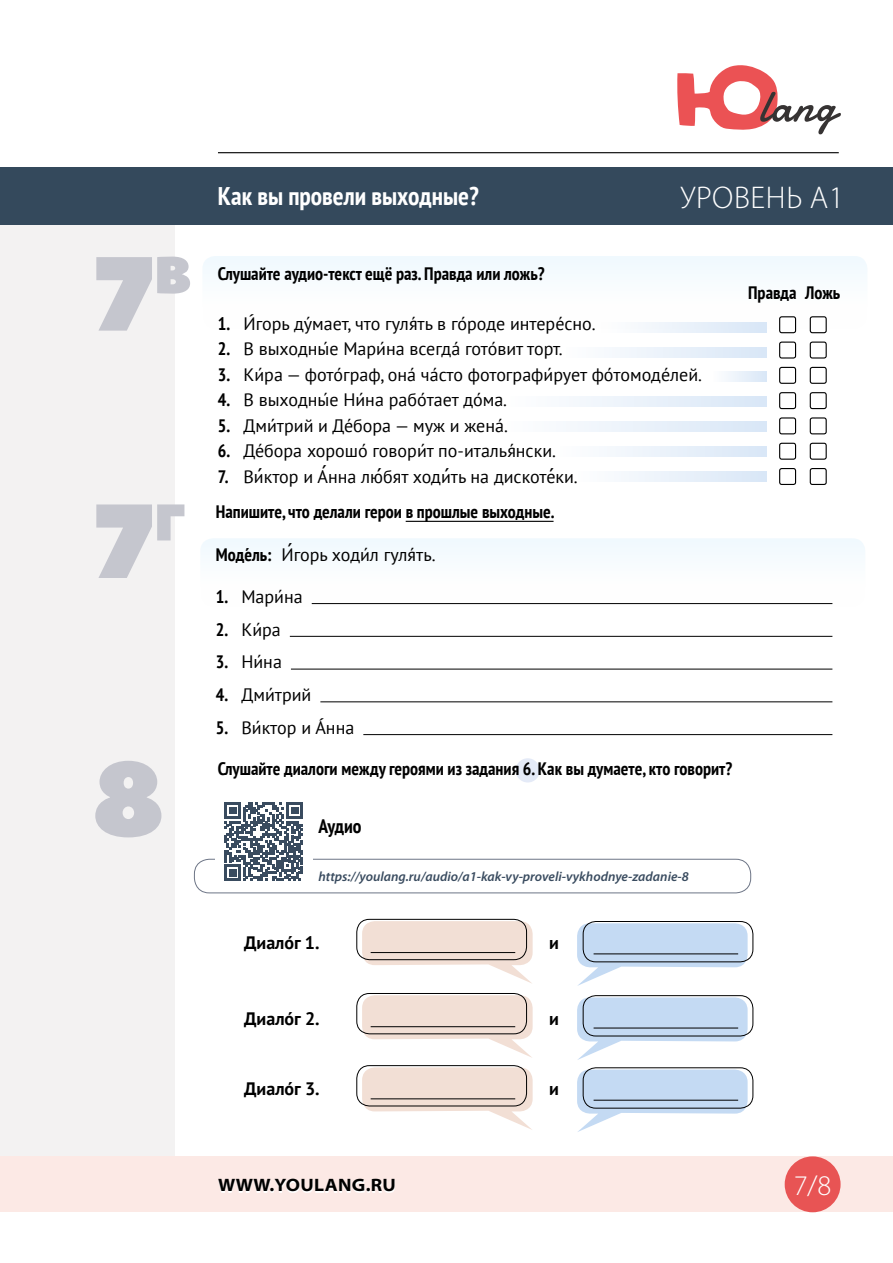
<style>
.page{position:relative;width:893px;height:1263px;background:#fff}
.page>*{position:absolute;margin:0;border:0;box-sizing:border-box;transform-origin:0 0}
.t1{font:105px "Peace Sans";color:#c5c6ce}
.t2{font:300 31.5px "Myriad Pro";letter-spacing:.02em;color:#fff}
.t3{font:300 28.5px "Myriad Pro";color:#fff}
.t4{font:700 condensed 25.5px "PT Sans";color:#fff}
.t5{font:700 condensed 19.5px "PT Sans";letter-spacing:-.01em;color:#000}
.t6{font:18px "PT Sans";color:#000}
.t7{font:700 condensed 18px "PT Sans";color:#000}
.t8{font:700 18px "PT Sans";color:#000}
.t9{font:700 semi-expanded 18px "Myriad Pro";letter-spacing:.02em;color:#000}
.t10{font:italic 600 13.5px "Myriad Pro";color:#394b5f}
.s1{font-weight:700;font-stretch:condensed}
.s2{font-family:"Tahoma"}
</style>
<div class="page">
<div style="left:0;top:184px;width:174px;height:996px;background:#f3f2f2"></div>
<div style="left:0;top:1156px;width:893px;height:56px;background:#fce9e5"></div>
<svg style="left:218px;top:1180px;width:177px;height:13px"></svg>
<div style="left:785px;top:1156px;width:56px;height:56px;background:#e85454;border-radius:50%"></div>
<div style="left:0;top:167px;width:893px;height:57px;background:#34495c"></div>
<hr style="left:218px;top:152px;width:621px;height:1px;background:#000">
<svg style="left:677px;top:65px;width:164px;height:69px"></svg>
<div style="left:516px;top:758px;width:24px;height:24px;background:#e4eaf7;border-radius:50%"></div>
<div style="left:200px;top:538px;width:665px;height:69px;background:#fafdfe;border-radius:13px"></div>
<div style="left:202px;top:256px;width:665px;height:74px;background:#fafdfe;border-radius:13px"></div>
<hr style="left:406px;top:521px;width:148px;height:1px;background:#000">
<div style="left:780px;top:317px;width:15px;height:16px;background:#fff;border-radius:2px"></div>
<div style="left:779px;top:316px;width:17px;height:17px;border:1px solid #000;border-radius:2px"></div>
<div style="left:810px;top:317px;width:16px;height:16px;background:#fff;border-radius:2px"></div>
<div style="left:810px;top:316px;width:17px;height:17px;border:1px solid #000;border-radius:2px"></div>
<div style="left:779px;top:342px;width:17px;height:17px;border:1px solid #000;border-radius:2px"></div>
<div style="left:810px;top:342px;width:17px;height:17px;border:1px solid #000;border-radius:2px"></div>
<div style="left:779px;top:367px;width:17px;height:17px;border:1px solid #000;border-radius:2px"></div>
<div style="left:810px;top:367px;width:17px;height:17px;border:1px solid #000;border-radius:2px"></div>
<div style="left:779px;top:392px;width:17px;height:17px;border:1px solid #000;border-radius:2px"></div>
<div style="left:810px;top:392px;width:17px;height:17px;border:1px solid #000;border-radius:2px"></div>
<div style="left:779px;top:417px;width:17px;height:17px;border:1px solid #000;border-radius:2px"></div>
<div style="left:810px;top:417px;width:17px;height:17px;border:1px solid #000;border-radius:2px"></div>
<div style="left:779px;top:443px;width:17px;height:17px;border:1px solid #000;border-radius:2px"></div>
<div style="left:810px;top:443px;width:17px;height:17px;border:1px solid #000;border-radius:2px"></div>
<div style="left:779px;top:468px;width:17px;height:17px;border:1px solid #000;border-radius:2px"></div>
<div style="left:810px;top:468px;width:17px;height:17px;border:1px solid #000;border-radius:2px"></div>
<svg style="left:646px;top:322px;width:120px;height:10px"></svg>
<svg style="left:615px;top:347px;width:151px;height:10px;fill:#e7eff9"></svg>
<svg style="left:727px;top:372px;width:39px;height:10px"></svg>
<svg style="left:573px;top:397px;width:193px;height:10px;fill:#e7eff9"></svg>
<svg style="left:570px;top:421px;width:196px;height:11px;fill:#e7eff9"></svg>
<svg style="left:610px;top:446px;width:156px;height:11px;fill:#e7eff9"></svg>
<svg style="left:624px;top:471px;width:142px;height:11px;fill:#e7eff9"></svg>
<hr style="left:312px;top:603px;width:520px;height:1px;background:#000">
<hr style="left:290px;top:636px;width:542px;height:1px;background:#000">
<hr style="left:291px;top:669px;width:541px;height:1px;background:#000">
<hr style="left:320px;top:701px;width:512px;height:1px;background:#000">
<hr style="left:363px;top:734px;width:469px;height:1px;background:#000">
<svg style="left:577px;top:923px;width:171px;height:63px"></svg>
<svg style="left:577px;top:997px;width:171px;height:63px"></svg>
<svg style="left:577px;top:1069px;width:171px;height:63px"></svg>
<svg style="left:362px;top:921px;width:171px;height:63px"></svg>
<svg style="left:362px;top:995px;width:171px;height:63px"></svg>
<svg style="left:362px;top:1067px;width:171px;height:63px"></svg>
<hr style="left:371px;top:952px;width:144px;height:1px;background:#000">
<hr style="left:371px;top:1026px;width:144px;height:1px;background:#000">
<hr style="left:371px;top:1098px;width:144px;height:1px;background:#000">
<hr style="left:594px;top:953px;width:144px;height:1px;background:#000">
<hr style="left:594px;top:1028px;width:144px;height:1px;background:#000">
<hr style="left:594px;top:1100px;width:144px;height:1px;background:#000">
<div style="left:583px;top:921px;width:170px;height:41px;border:1px solid #000;border-radius:13px"></div>
<div style="left:583px;top:995px;width:170px;height:41px;border:1px solid #000;border-radius:13px"></div>
<div style="left:583px;top:1067px;width:170px;height:41px;border:1px solid #000;border-radius:13px"></div>
<div style="left:356px;top:919px;width:171px;height:41px;border:1px solid #000;border-radius:13px"></div>
<div style="left:356px;top:993px;width:171px;height:41px;border:1px solid #000;border-radius:13px"></div>
<div style="left:356px;top:1065px;width:171px;height:41px;border:1px solid #000;border-radius:13px"></div>
<div style="left:194px;top:859px;width:557px;height:34px;border:1px solid #6d7586;border-radius:15px"></div>
<div style="left:215px;top:793px;width:98px;height:98px;background:#fff"></div>
<svg style="left:224px;top:802px;width:79px;height:79px"></svg>
<h1 class="t1" style="left:92px;top:223px;width:101px">7<sup>в</sup></h1>
<h1 class="t1" style="left:92px;top:471px;width:94px">7<sup>г</sup></h1>
<h3 class="t4" style="left:218px;top:179px;width:262px">Как вы провели выходные?</h3>
<h2 class="t2" style="left:680px;top:180px;width:165px">УРОВЕНЬ A1</h2>
<p class="t7" style="left:218px;top:262px;width:328px">Слушайте аудио-текст ещё раз. Правда или ложь?</p>
<p class="t6" style="left:218px;top:312px;width:379px"><span class="s1">1.</span> И́горь ду́мает, что гуля́ть в го́роде интере́сно.</p>
<p class="t6" style="left:218px;top:337px;width:346px"><span class="s1">2.</span> В выходны́е Мари́на всегда́гото́вит торт.</p>
<p class="t6" style="left:218px;top:363px;width:486px"><span class="s1">3.</span> Ки́ра — фото́граф, она́ча́сто фотографи́рует фо́томоде́лей.</p>
<p class="t6" style="left:218px;top:388px;width:291px"><span class="s1">4.</span> В выходны́е Ни́на рабо́тает до́ма.</p>
<p class="t6" style="left:218px;top:414px;width:293px"><span class="s1">5.</span> Дми́трий и Де́бора — муж и жена́.</p>
<p class="t6" style="left:218px;top:439px;width:340px"><span class="s1">6.</span> Де́бора хорошо́говори́т по-италья́нски.</p>
<p class="t6" style="left:218px;top:465px;width:361px"><span class="s1">7.</span> Ви<span class="s2">́</span>ктор и А<sup>́</sup>нна лю<span class="s2">́</span>бят ходи<span class="s2">́</span>ть на дискоте<span class="s2">́</span>ки.</p>
<p class="t7" style="left:216px;top:500px;width:340px">Напишите, что делали герои в прошлые выходные.</p>
<p class="t6" style="left:216px;top:543px;width:221px"><span class="s1">Моде́ль:</span> И<sup>́</sup>горь ходи́л гуля́ть.</p>
<p class="t6" style="left:216px;top:585px;width:88px"><span class="s1">1.</span> Мари́на</p>
<p class="t6" style="left:216px;top:618px;width:66px"><span class="s1">2.</span> Ки́ра</p>
<p class="t6" style="left:216px;top:650px;width:68px"><span class="s1">3.</span> Ни́на</p>
<p class="t6" style="left:216px;top:683px;width:97px"><span class="s1">4.</span> Дми́трий</p>
<p class="t6" style="left:216px;top:716px;width:140px"><span class="s1">5.</span> Ви́ктор и А́нна</p>
<p class="t7" style="left:748px;top:281px;width:94px">Правда Ложь</p>
<h1 class="t1" style="left:92px;top:729px;width:74px">8</h1>
<p class="t7" style="left:218px;top:757px;width:516px">Слушайте диалоги между героями из задания 6. Как вы думаете, кто говорит?</p>
<p class="t5" style="left:318px;top:813px;width:45px">Аудио</p>
<p class="t10" style="left:318px;top:868px;width:372px">https://youlang.ru/audio/a1-kak-vy-proveli-vykhodnye-zadanie-8</p>
<p class="t8" style="left:244px;top:930px;width:77px">Диало́г 1.</p>
<p class="t8" style="left:549px;top:930px;width:11px">и</p>
<p class="t8" style="left:244px;top:1007px;width:77px">Диало́г 2.</p>
<p class="t8" style="left:244px;top:1077px;width:77px">Диало́г 3.</p>
<p class="t8" style="left:549px;top:1007px;width:11px">и</p>
<p class="t8" style="left:549px;top:1077px;width:11px">и</p>
<p class="t9" style="left:218px;top:1175px;width:179px">WWW.YOULANG.RU</p>
<h3 class="t3" style="left:794px;top:1170px;width:39px">7/8</h3>
</div>
